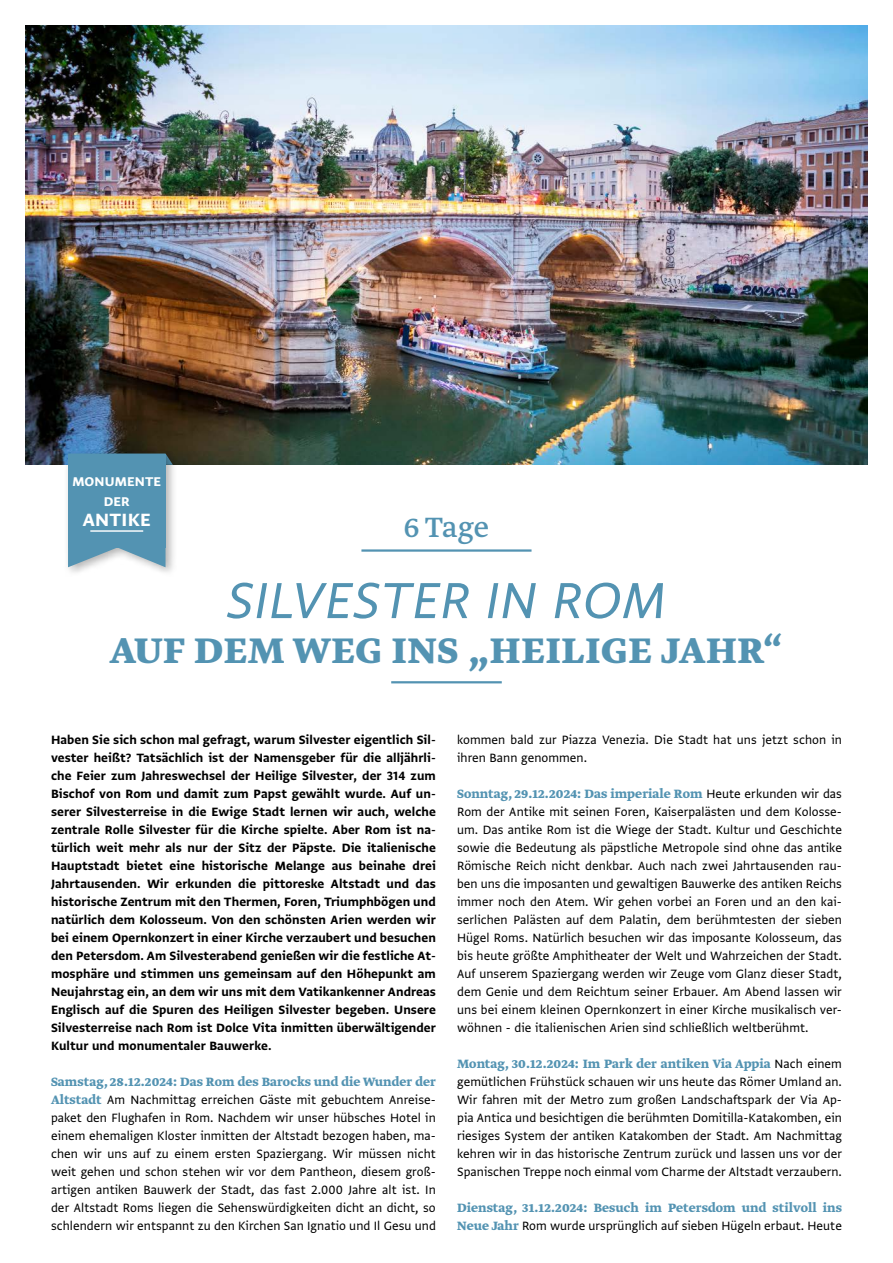
<style>
.page{position:relative;width:893px;height:1263px;background:#fff}
.page>*{position:absolute;margin:0;border:0;box-sizing:border-box;transform-origin:0 0}
.t1{font:italic 60px "Greta Sans Std";letter-spacing:.01em;color:#5393b2}
.t2{font:700 42px "Greta Text Pro";letter-spacing:.015em;color:#5393b2}
.t3{font:33px "Greta Text Pro";color:#5393b2}
.t4{font:21px "Greta Sans Std Bld";letter-spacing:.01em;color:#fff}
.t5{font:15px/20.1px "Greta Sans Std Bld";letter-spacing:.01em;color:#fff;text-align:center}
.t6{font:14.25px/18px "Greta Sans Std";letter-spacing:.005em;color:#000;text-align:justify}
.t7{font:14.25px/18px "Greta Sans Std Bld";letter-spacing:.005em;color:#000;text-align:justify}
.t8{font:700 14.25px "Greta Text Pro";letter-spacing:.005em;color:#5393b2}
.s1{font-family:"Greta Text Pro";font-weight:700;color:#5393b2}
.s2{font-family:"Greta Sans Std";font-weight:400;color:#000}
</style>
<div class="page">
<img style="left:26px;top:26px;width:841px;height:439px">
<div style="left:63px;top:448px;width:114px;height:129px;background:#000;opacity:.3"></div>
<svg style="left:68px;top:453px;width:105px;height:114px"></svg>
<div style="left:68px;top:453px;width:98px;height:94px;background:#5393b2"></div>
<hr style="left:90px;top:530px;width:53px;height:2px;background:#fff">
<hr style="left:361px;top:549px;width:170px;height:3px;background:#5393b2">
<hr style="left:391px;top:681px;width:111px;height:2px;background:#5393b2">
<p class="t5" style="left:72px;top:471px;width:90px">MONUMENTE<br>DER</p>
<h3 class="t4" style="left:83px;top:507px;width:69px">ANTIKE</h3>
<h3 class="t3" style="left:404px;top:507px;width:87px">6 Tage</h3>
<h1 class="t1" style="left:227px;top:565px;width:441px">SILVESTER IN ROM</h1>
<h2 class="t2" style="left:110px;top:623px;width:675px">AUF DEM WEG INS „HEILIGE JAHR“</h2>
<p class="t7" style="left:51px;top:730px;width:386px">Haben Sie sich schon mal gefragt, warum Silvester eigentlich Sil&shy;vester heißt? Tatsächlich ist der Namensgeber für die alljährli&shy;che Feier zum Jahreswechsel der Heilige Silvester, der 314 zum Bischof von Rom und damit zum Papst gewählt wurde. Auf un&shy;serer Silvesterreise in die Ewige Stadt lernen wir auch, welche zentrale Rolle Silvester für die Kirche spielte. Aber Rom ist na&shy;türlich weit mehr als nur der Sitz der Päpste. Die italienische Hauptstadt bietet eine historische Melange aus beinahe drei Jahrtausenden. Wir erkunden die pittoreske Altstadt und das historische Zentrum mit den Thermen, Foren, Triumphbögen und natürlich dem Kolosseum. Von den schönsten Arien werden wir bei einem Opernkonzert in einer Kirche verzaubert und besuchen den Petersdom. Am Silvesterabend genießen wir die festliche At&shy;mosphäre und stimmen uns gemeinsam auf den Höhepunkt am Neujahrstag ein, an dem wir uns mit dem Vatikankenner Andreas Englisch auf die Spuren des Heiligen Silvester begeben. Unsere Silvesterreise nach Rom ist Dolce Vita inmitten überwältigender Kultur und monumentaler Bauwerke.</p>
<p class="t8" style="left:51px;top:1072px;width:386px">Samstag, 28.12.2024: Das Rom des Barocks und die Wunder der</p>
<p class="t6" style="left:51px;top:1090px;width:386px"><span class="s1">Altstadt</span> Am Nachmittag erreichen Gäste mit gebuchtem Anreise&shy;paket den Flughafen in Rom. Nachdem wir unser hübsches Hotel in einem ehemaligen Kloster inmitten der Altstadt bezogen haben, ma&shy;chen wir uns auf zu einem ersten Spaziergang. Wir müssen nicht weit gehen und schon stehen wir vor dem Pantheon, diesem groß&shy;artigen antiken Bauwerk der Stadt, das fast 2.000 Jahre alt ist. In der Altstadt Roms liegen die Sehenswürdigkeiten dicht an dicht, so schlendern wir entspannt zu den Kirchen San Ignatio und Il Gesu und</p>
<p class="t6" style="left:457px;top:730px;width:386px">kommen bald zur Piazza Venezia. Die Stadt hat uns jetzt schon in ihren Bann genommen.</p>
<p class="t8" style="left:457px;top:784px;width:386px">Sonntag, 29.12.2024: Das imperiale Rom <span class="s2">Heute erkunden wir das</span></p>
<p class="t6" style="left:457px;top:802px;width:386px">Rom der Antike mit seinen Foren, Kaiserpalästen und dem Kolosse&shy;um. Das antike Rom ist die Wiege der Stadt. Kultur und Geschichte sowie die Bedeutung als päpstliche Metropole sind ohne das antike Römische Reich nicht denkbar. Auch nach zwei Jahrtausenden rau&shy;ben uns die imposanten und gewaltigen Bauwerke des antiken Reichs immer noch den Atem. Wir gehen vorbei an Foren und an den kai&shy;serlichen Palästen auf dem Palatin, dem berühmtesten der sieben Hügel Roms. Natürlich besuchen wir das imposante Kolosseum, das bis heute größte Amphitheater der Welt und Wahrzeichen der Stadt.<br>Auf unserem Spaziergang werden wir Zeuge vom Glanz dieser Stadt, dem Genie und dem Reichtum seiner Erbauer. Am Abend lassen wir uns bei einem kleinen Opernkonzert in einer Kirche musikalisch ver&shy;wöhnen - die italienischen Arien sind schließlich weltberühmt.</p>
<p class="t8" style="left:457px;top:1054px;width:386px">Montag, 30.12.2024: Im Park der antiken Via Appia <span class="s2">Nach einem</span></p>
<p class="t6" style="left:457px;top:1072px;width:386px">gemütlichen Frühstück schauen wir uns heute das Römer Umland an.<br>Wir fahren mit der Metro zum großen Landschaftspark der Via Ap&shy;pia Antica und besichtigen die berühmten Domitilla-Katakomben, ein riesiges System der antiken Katakomben der Stadt. Am Nachmittag kehren wir in das historische Zentrum zurück und lassen uns vor der Spanischen Treppe noch einmal vom Charme der Altstadt verzaubern.</p>
<p class="t8" style="left:457px;top:1198px;width:386px">Dienstag, 31.12.2024: Besuch im Petersdom und stilvoll ins</p>
<p class="t6" style="left:457px;top:1216px;width:386px"><span class="s1">Neue Jahr</span> Rom wurde ursprünglich auf sieben Hügeln erbaut. Heute</p>
</div>
